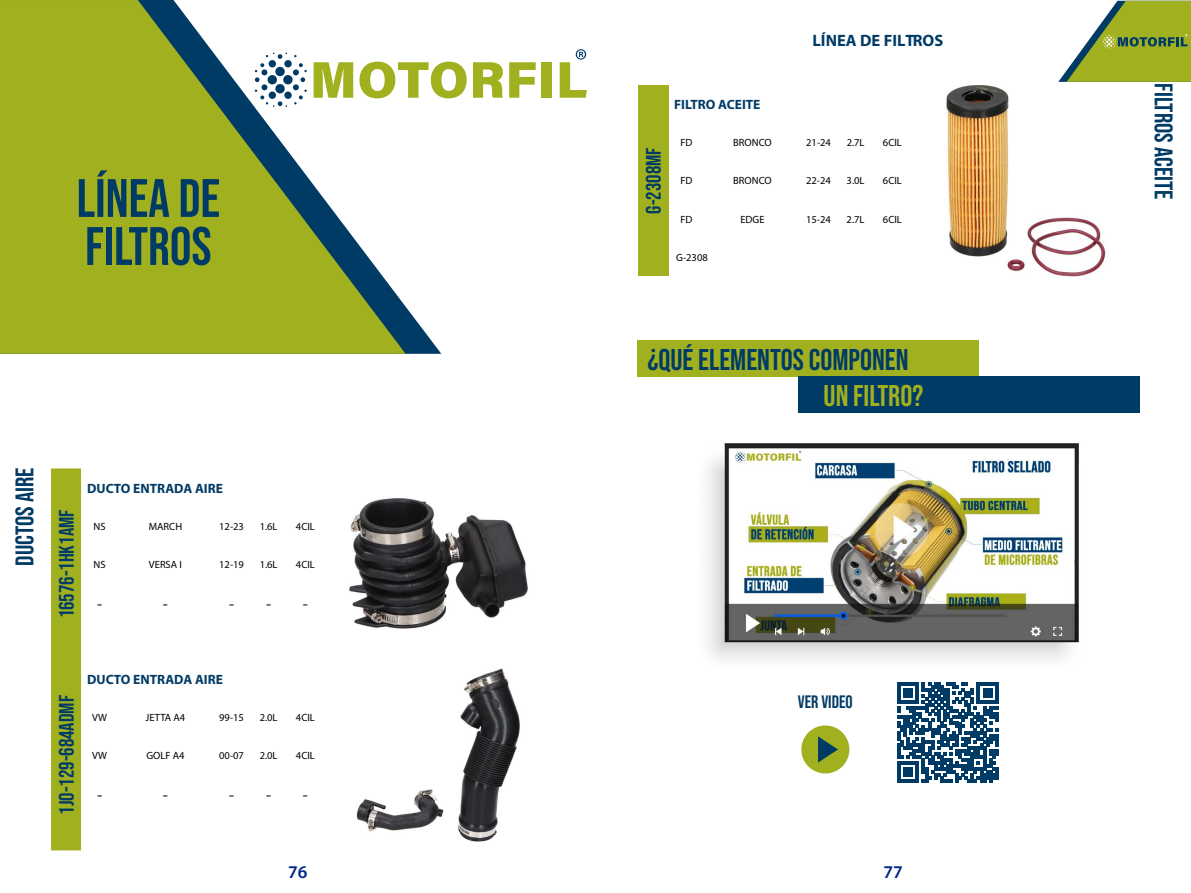
<style>
.page{position:relative;width:1191px;height:893px;background:#fff}
.page>*{position:absolute;margin:0;border:0;box-sizing:border-box;transform-origin:0 0}
.t1{font:54px/48px "Bebas Neue";color:#003b66}
.t2{font:30px "Bebas Neue";color:#003b66}
.t3{font:30px "Bebas Neue";color:#a1b01f}
.t4{font:25.5px "Bebas Neue";color:#003b66}
.t5{font:21px "Bebas Neue";color:#003b66}
.t6{font:18px "Minion Pro";color:#000}
.t7{font:18px "Bebas Neue";color:#003b66}
.t8{font:600 18px "Myriad Pro";color:#00288a}
.t9{font:700 16.5px "Myriad Pro";color:#003b66}
.t10{font:700 13.5px "Myriad Pro";color:#003b66}
.t11{font:10.5px "Myriad Pro";color:#000}
</style>
<div class="page">
<div style="left:51px;top:468px;width:30px;height:382px;background:#a1b01f"></div>
<img style="left:349px;top:498px;width:179px;height:344px">
<svg style="left:405px;top:306px;width:36px;height:48px"></svg>
<svg style="left:0;top:0;width:405px;height:354px;fill:#a1b01f"></svg>
<svg style="left:314px;top:62px;width:39px;height:36px"></svg>
<svg style="left:359px;top:62px;width:108px;height:36px"></svg>
<svg style="left:473px;top:62px;width:30px;height:36px"></svg>
<svg style="left:509px;top:62px;width:27px;height:36px"></svg>
<div style="left:541px;top:62px;width:11px;height:36px;background:#a1b01f"></div>
<div style="left:283px;top:75px;width:9px;height:9px;background:#003b66;border-radius:50%"></div>
<div style="left:284px;top:92px;width:8px;height:7px;background:#003b66;border-radius:50%"></div>
<div style="left:284px;top:60px;width:8px;height:7px;background:#003b66;border-radius:50%"></div>
<svg style="left:293px;top:63px;width:14px;height:41px"></svg>
<svg style="left:255px;top:53px;width:32px;height:54px"></svg>
<svg style="left:559px;top:49px;width:28px;height:49px"></svg>
<img style="left:707px;top:443px;width:372px;height:256px">
<div style="left:638px;top:85px;width:30px;height:191px;background:#a1b01f"></div>
<img style="left:946px;top:85px;width:160px;height:191px">
<svg style="left:1058px;top:1px;width:133px;height:81px"></svg>
<div style="left:637px;top:340px;width:342px;height:37px;background:#a1b01f"></div>
<div style="left:798px;top:377px;width:341px;height:36px;background:#003b66"></div>
<svg style="left:801px;top:725px;width:49px;height:49px"></svg>
<svg style="left:897px;top:682px;width:101px;height:101px"></svg>
<h1 class="t1" style="left:77px;top:174px;width:145px">LÍNEA DE<br>FILTROS</h1>
<h3 class="t9" style="left:812px;top:30px;width:132px">LÍNEA DE FILTROS</h3>
<h3 class="t5" style="left:642px;top:214px;width:68px;rotate:-90deg">G-2308MF</h3>
<p class="t10" style="left:674px;top:96px;width:88px">FILTRO ACEITE</p>
<p class="t11" style="left:680px;top:136px;width:14px">FD</p>
<p class="t11" style="left:733px;top:136px;width:40px">BRONCO</p>
<p class="t11" style="left:806px;top:136px;width:26px">21-24</p>
<p class="t11" style="left:846px;top:136px;width:19px">2.7L</p>
<p class="t11" style="left:883px;top:136px;width:20px">6CIL</p>
<p class="t11" style="left:680px;top:174px;width:14px">FD</p>
<p class="t11" style="left:733px;top:174px;width:40px">BRONCO</p>
<p class="t11" style="left:806px;top:174px;width:26px">22-24</p>
<p class="t11" style="left:846px;top:174px;width:19px">3.0L</p>
<p class="t11" style="left:883px;top:174px;width:20px">6CIL</p>
<p class="t11" style="left:680px;top:213px;width:14px">FD</p>
<p class="t11" style="left:740px;top:213px;width:26px">EDGE</p>
<p class="t11" style="left:806px;top:213px;width:26px">15-24</p>
<p class="t11" style="left:846px;top:213px;width:19px">2.7L</p>
<p class="t11" style="left:883px;top:213px;width:20px">6CIL</p>
<p class="t11" style="left:676px;top:251px;width:33px">G-2308</p>
<h3 class="t4" style="left:10px;top:566px;width:99px;rotate:-90deg">DUCTOS AIRE</h3>
<h2 class="t2" style="left:647px;top:342px;width:263px">¿QUÉ ELEMENTOS COMPONEN</h2>
<h2 class="t3" style="left:823px;top:379px;width:101px">UN FILTRO?</h2>
<h3 class="t5" style="left:55px;top:618px;width:110px;rotate:-90deg">16576-1HK1AMF</h3>
<p class="t10" style="left:87px;top:479px;width:137px">DUCTO ENTRADA AIRE</p>
<p class="t11" style="left:93px;top:520px;width:14px">NS</p>
<p class="t11" style="left:149px;top:520px;width:35px">MARCH</p>
<p class="t11" style="left:219px;top:520px;width:26px">12-23</p>
<p class="t11" style="left:260px;top:520px;width:19px">1.6L</p>
<p class="t11" style="left:296px;top:520px;width:20px">4CIL</p>
<p class="t11" style="left:93px;top:558px;width:14px">NS</p>
<p class="t11" style="left:149px;top:558px;width:35px">VERSA I</p>
<p class="t11" style="left:219px;top:558px;width:26px">12-19</p>
<p class="t11" style="left:260px;top:558px;width:19px">1.6L</p>
<p class="t11" style="left:296px;top:558px;width:20px">4CIL</p>
<h3 class="t6" style="left:96px;top:591px;width:8px">-</h3>
<h3 class="t6" style="left:162px;top:591px;width:8px">-</h3>
<h3 class="t6" style="left:228px;top:591px;width:45px">- -</h3>
<h3 class="t6" style="left:302px;top:591px;width:8px">-</h3>
<h3 class="t5" style="left:55px;top:815px;width:121px;rotate:-90deg">1J0-129-684ADMF</h3>
<p class="t10" style="left:87px;top:670px;width:137px">DUCTO ENTRADA AIRE</p>
<p class="t11" style="left:92px;top:711px;width:16px">VW</p>
<p class="t11" style="left:146px;top:711px;width:41px">JETTA A4</p>
<p class="t11" style="left:219px;top:711px;width:26px">99-15</p>
<p class="t11" style="left:260px;top:711px;width:19px">2.0L</p>
<p class="t11" style="left:296px;top:711px;width:20px">4CIL</p>
<p class="t11" style="left:92px;top:749px;width:16px">VW</p>
<p class="t11" style="left:146px;top:749px;width:40px">GOLF A4</p>
<p class="t11" style="left:219px;top:749px;width:26px">00-07</p>
<p class="t11" style="left:260px;top:749px;width:19px">2.0L</p>
<p class="t11" style="left:296px;top:749px;width:20px">4CIL</p>
<h3 class="t6" style="left:96px;top:782px;width:8px">-</h3>
<h3 class="t6" style="left:162px;top:782px;width:8px">-</h3>
<h3 class="t6" style="left:228px;top:782px;width:45px">- -</h3>
<h3 class="t6" style="left:302px;top:782px;width:8px">-</h3>
<h3 class="t7" style="left:798px;top:691px;width:56px">VER VIDEO</h3>
<h3 class="t8" style="left:288px;top:861px;width:21px">76</h3>
<h3 class="t8" style="left:883px;top:861px;width:21px">77</h3>
<h3 class="t4" style="left:1178px;top:83px;width:118px;rotate:90deg">FILTROS ACEITE</h3>
</div>
